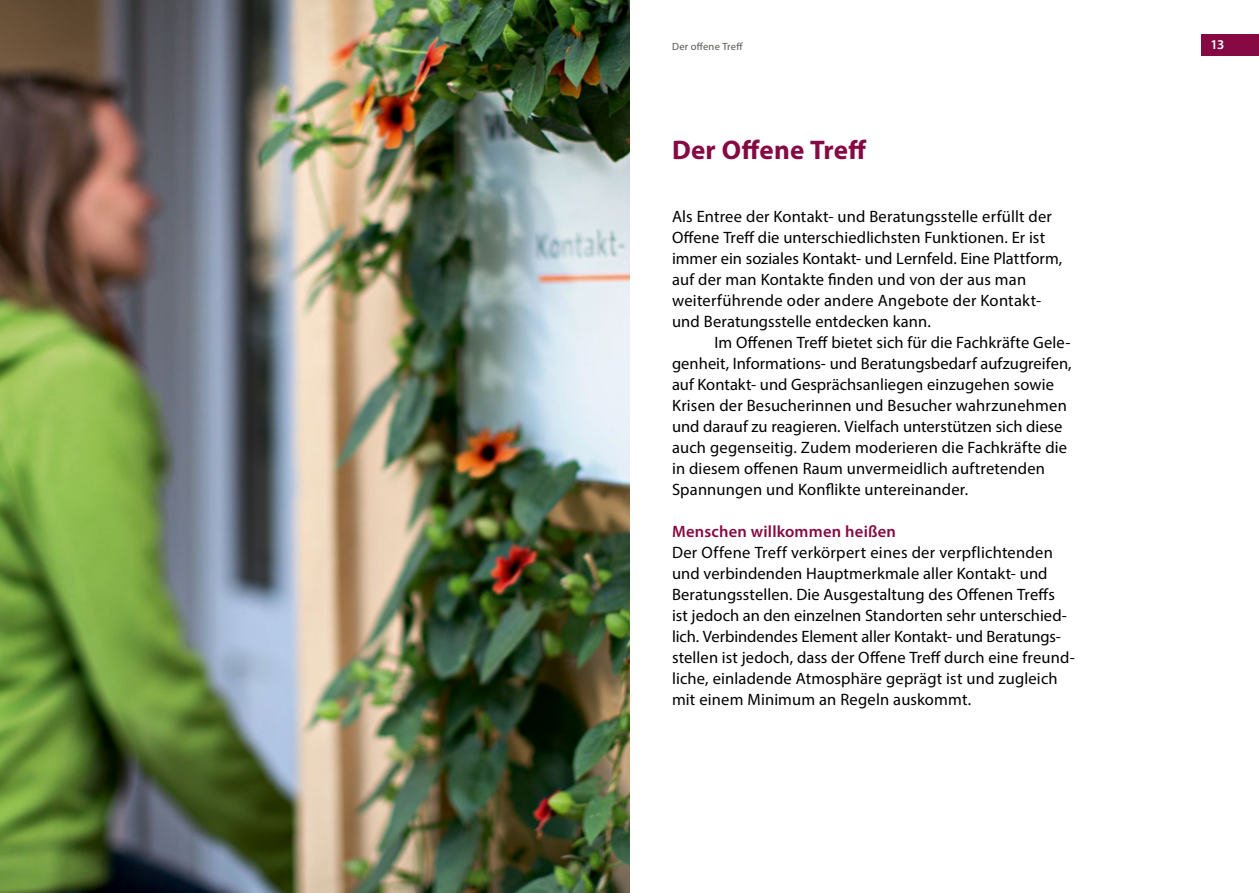
<style>
.page{position:relative;width:1259px;height:893px;background:#fff}
.page>*{position:absolute;margin:0;border:0;box-sizing:border-box;transform-origin:0 0}
.t1{font:700 27px "Myriad Pro";letter-spacing:.01em;color:#860943}
.t2{font:16.5px/21px "Myriad Pro";letter-spacing:.01em;color:#000}
.t3{font:600 16.5px "Myriad Pro";letter-spacing:.015em;color:#860943}
.t4{font:600 13.5px "Myriad Pro";color:#fff}
.t5{font:10.5px "Myriad Pro";letter-spacing:.025em;color:#565550}
</style>
<div class="page">
<div style="left:1201px;top:34px;width:58px;height:21px;background:#860943"></div>
<hr style="left:629px;top:0;width:1px;height:893px;background:#000">
<img style="left:0;top:0;width:629px;height:893px">
<p class="t5" style="left:672px;top:40px;width:72px">Der offene Treff</p>
<h1 class="t1" style="left:672px;top:132px;width:196px">Der Offene Treff</h1>
<p class="t2" style="left:672px;top:206px;width:392px">Als Entree der Kontakt- und Beratungsstelle erfüllt der Offene Treff die unterschiedlichsten Funktionen. Er ist immer ein soziales Kontakt- und Lernfeld. Eine Plattform, auf der man Kontakte finden und von der aus man weiterführende oder andere Angebote der Kontakt&shy;und Beratungsstelle entdecken kann.</p>
<p class="t2" style="left:672px;top:332px;width:401px;text-indent:43px">Im Offenen Treff bietet sich für die Fachkräfte Gele&shy;genheit, Informations- und Beratungsbedarf aufzugreifen, auf Kontakt- und Gesprächsanliegen einzugehen sowie Krisen der Besucherinnen und Besucher wahrzunehmen und darauf zu reagieren. Vielfach unterstützen sich diese auch gegenseitig. Zudem moderieren die Fachkräfte die in diesem offenen Raum unvermeidlich auftretenden Spannungen und Konflikte untereinander.</p>
<p class="t3" style="left:672px;top:521px;width:225px">Menschen willkommen heißen</p>
<p class="t2" style="left:672px;top:542px;width:404px">Der Offene Treff verkörpert eines der verpflichtenden und verbindenden Hauptmerkmale aller Kontakt- und Beratungsstellen. Die Ausgestaltung des Offenen Treffs<br>ist jedoch an den einzelnen Standorten sehr unterschied&shy;lich. Verbindendes Element aller Kontakt- und Beratungs&shy;stellen ist jedoch, dass der Offene Treff durch eine freund&shy;liche, einladende Atmosphäre geprägt ist und zugleich mit einem Minimum an Regeln auskommt.</p>
<p class="t4" style="left:1210px;top:35px;width:15px">13</p>
</div>
